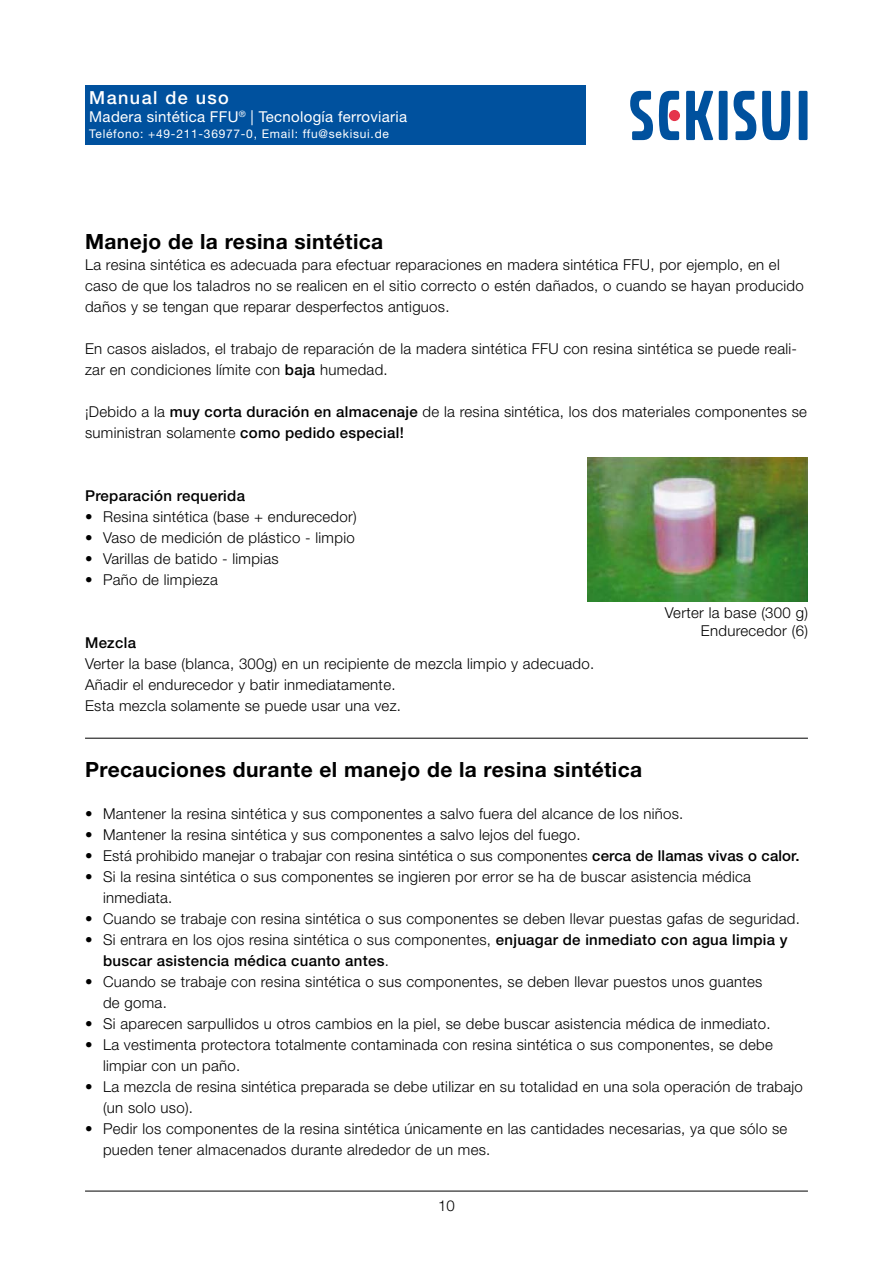
<style>
.page{position:relative;width:893px;height:1263px;background:#fff}
.page>*{position:absolute;margin:0;border:0;box-sizing:border-box;transform-origin:0 0}
.t1{font:700 21px "Helvetica Neue LT Std";letter-spacing:.02em;color:#000}
.t2{font:500 18px "Helvetica Neue LT Std";letter-spacing:.08em;color:#fff}
.t3{font:300 15px/21px "Helvetica Neue LT Std";letter-spacing:.02em;color:#000}
.t4{font:500 15px/21px "Helvetica Neue LT Std";letter-spacing:.02em;color:#000}
.t5{font:15px "Helvetica Neue LT Std";letter-spacing:.02em;color:#fff}
.t6{font:12px "Helvetica Neue LT Std";letter-spacing:.06em;color:#fff}
.s1{font-weight:500}
.s2{font-weight:300}
</style>
<div class="page">
<div style="left:719px;top:91px;width:9px;height:49px;background:#00519e"></div>
<div style="left:799px;top:91px;width:8px;height:49px;background:#00519e"></div>
<svg style="left:630px;top:91px;width:23px;height:49px"></svg>
<svg style="left:734px;top:91px;width:22px;height:49px"></svg>
<svg style="left:762px;top:91px;width:28px;height:49px"></svg>
<svg style="left:686px;top:91px;width:27px;height:49px"></svg>
<svg style="left:659px;top:91px;width:20px;height:49px"></svg>
<div style="left:669px;top:110px;width:11px;height:11px;background:#e5344b;border-radius:50%"></div>
<div style="left:85px;top:85px;width:500px;height:60px;background:#00519e"></div>
<img style="left:587px;top:457px;width:221px;height:145px">
<hr style="left:85px;top:1191px;width:723px;height:1px;background:#000">
<hr style="left:85px;top:738px;width:723px;height:1px;background:#000">
<p class="t2" style="left:89px;top:87px;width:141px">Manual de uso</p>
<p class="t5" style="left:89px;top:108px;width:319px">Madera sintética FFU<sup>®</sup> | Tecnología ferroviaria</p>
<p class="t6" style="left:89px;top:127px;width:301px">Teléfono: +49-211-36977-0, Email: ffu@sekisui.de</p>
<h1 class="t1" style="left:85px;top:228px;width:300px">Manejo de la resina sintética</h1>
<p class="t3" style="left:85px;top:254px;width:720px">La resina sintética es adecuada para efectuar reparaciones en madera sintética FFU, por ejemplo, en el caso de que los taladros no se realicen en el sitio correcto o estén dañados, o cuando se hayan producido daños y se tengan que reparar desperfectos antiguos.</p>
<p class="t3" style="left:85px;top:338px;width:714px">En casos aislados, el trabajo de reparación de la madera sintética FFU con resina sintética se puede reali&shy;zar en condiciones límite con <span class="s1">baja</span> humedad.</p>
<p class="t3" style="left:85px;top:401px;width:723px">¡Debido a la <span class="s1">muy corta duración en almacenaje</span> de la resina sintética, los dos materiales componentes se suministran solamente <span class="s1">como pedido especial!</span></p>
<p class="t4" style="left:85px;top:485px;width:161px">Preparación requerida</p>
<p class="t3" style="left:85px;top:506px;width:273px">• Resina sintética (base + endurecedor)</p>
<p class="t3" style="left:85px;top:527px;width:271px">• Vaso de medición de plástico - limpio</p>
<p class="t3" style="left:85px;top:548px;width:195px">• Varillas de batido - limpias</p>
<p class="t3" style="left:85px;top:569px;width:134px">• Paño de limpieza</p>
<p class="t4" style="left:85px;top:632px;width:52px">Mezcla</p>
<p class="t3" style="left:85px;top:653px;width:511px">Verter la base (blanca, 300g) en un recipiente de mezcla limpio y adecuado.<br>Añadir el endurecedor y batir inmediatamente.<br>Esta mezcla solamente se puede usar una vez.</p>
<p class="t3" style="left:665px;top:603px;width:145px;line-height:18px;text-align:right">Verter la base (300 g)<br>Endurecedor (6)</p>
<h1 class="t1" style="left:85px;top:756px;width:559px">Precauciones durante el manejo de la resina sintética</h1>
<p class="t3" style="left:85px;top:803px;width:600px">• Mantener la resina sintética y sus componentes a salvo fuera del alcance de los niños.</p>
<p class="t3" style="left:85px;top:824px;width:497px">• Mantener la resina sintética y sus componentes a salvo lejos del fuego.</p>
<p class="t3" style="left:85px;top:845px;width:716px">• Está prohibido manejar o trabajar con resina sintética o sus componentes <span class="s1">cerca de llamas vivas o calor.</span></p>
<p class="t3" style="left:103px;top:866px;width:649px;text-indent:-18px">• Si la resina sintética o sus componentes se ingieren por error se ha de buscar asistencia médica inmediata.</p>
<p class="t3" style="left:85px;top:908px;width:716px">• Cuando se trabaje con resina sintética o sus componentes se deben llevar puestas gafas de seguridad.</p>
<p class="t4" style="left:103px;top:929px;width:686px;text-indent:-18px"><span class="s2">• Si entrara en los ojos resina sintética o sus componentes,</span> enjuagar de inmediato con agua limpia y buscar asistencia médica cuanto antes<span class="s2">.</span></p>
<p class="t3" style="left:103px;top:971px;width:661px;text-indent:-18px">• Cuando se trabaje con resina sintética o sus componentes, se deben llevar puestos unos guantes de goma.</p>
<p class="t3" style="left:85px;top:1013px;width:687px">• Si aparecen sarpullidos u otros cambios en la piel, se debe buscar asistencia médica de inmediato.</p>
<p class="t3" style="left:103px;top:1034px;width:671px;text-indent:-18px">• La vestimenta protectora totalmente contaminada con resina sintética o sus componentes, se debe limpiar con un paño.</p>
<p class="t3" style="left:103px;top:1076px;width:701px;text-indent:-18px">• La mezcla de resina sintética preparada se debe utilizar en su totalidad en una sola operación de trabajo (un solo uso).</p>
<p class="t3" style="left:103px;top:1118px;width:686px;text-indent:-18px">• Pedir los componentes de la resina sintética únicamente en las cantidades necesarias, ya que sólo se pueden tener almacenados durante alrededor de un mes.</p>
<p class="t3" style="left:438px;top:1195px;width:18px">10</p>
</div>
